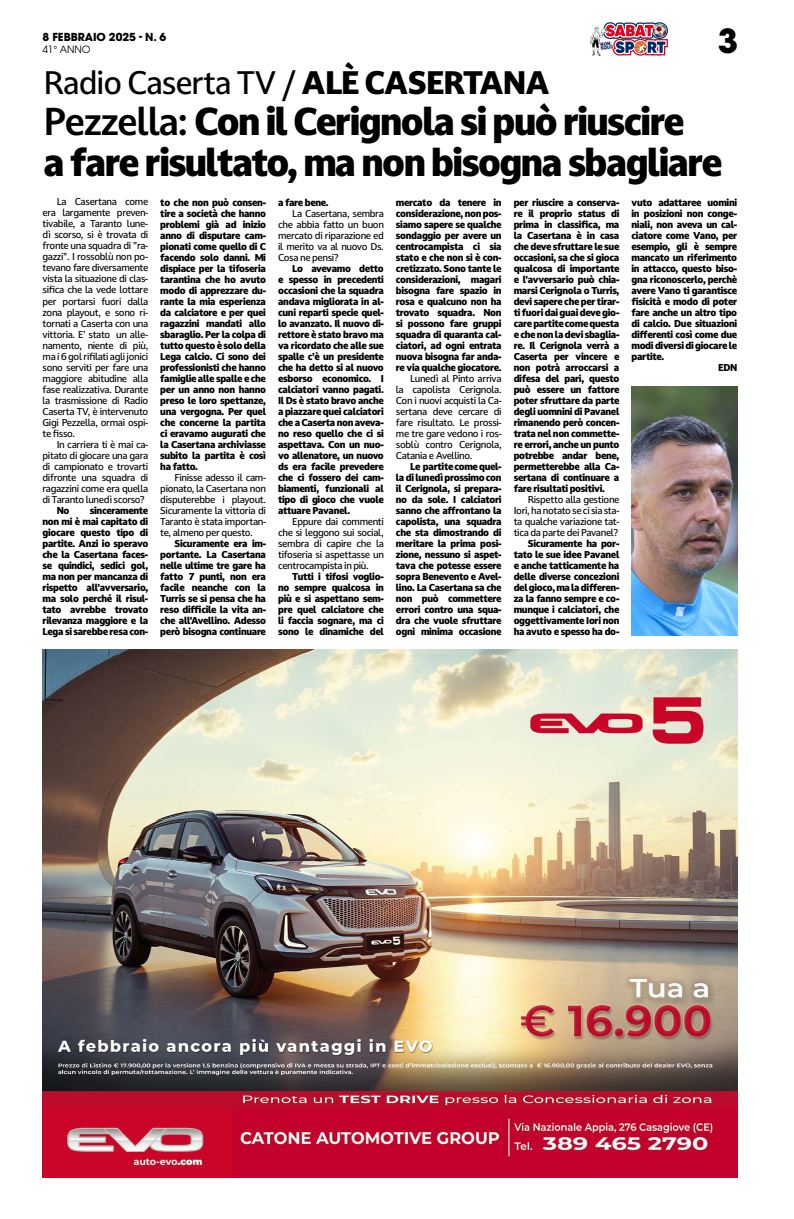
<style>
.page{position:relative;width:794px;height:1219px;background:#fff}
.page>*{position:absolute;margin:0;border:0;box-sizing:border-box;transform-origin:0 0}
.t1{font:900 37px/41px "Darkmode Darkmode On";letter-spacing:-.05em;color:#000}
.t2{font:700 33px "ITC Avant Garde Pro";color:#000}
.t3{font:500 31px "Darkmode Darkmode On";letter-spacing:-.04em;color:#000}
.t4{font:700 11px "ITC Avant Garde Pro";letter-spacing:-.01em;color:#000}
.t5{font:10px "ITC Avant Garde Pro";letter-spacing:-.01em;color:#000}
.t6{font:900 9.5px/11px "Darkmode Darkmode On";letter-spacing:-.04em;color:#000;text-align:justify}
.t7{font:500 9.5px/11px "Darkmode Darkmode On";letter-spacing:-.04em;color:#000;text-align:justify}
.s1{font-weight:900}
.s2{font-weight:700}
</style>
<div class="page">
<svg style="left:590px;top:22px;width:78px;height:34px"></svg>
<img style="left:631px;top:386px;width:106px;height:250px">
<img style="left:43px;top:649px;width:694px;height:529px">
<p class="t4" style="left:43px;top:29px;width:125px">8 FEBBRAIO 2025 - N. 6</p>
<p class="t5" style="left:43px;top:43px;width:50px">41° ANNO</p>
<h2 class="t2" style="left:717px;top:19px;width:22px">3</h2>
<h3 class="t3" style="left:43px;top:61px;width:508px">Radio Caserta TV / <span class="s1">ALÈ CASERTANA</span></h3>
<h1 class="t1" style="left:43px;top:100px;width:681px"><span class="s2">Pezzella:</span> Con il Cerignola si può riuscire<br>a fare risultato, ma non bisogna sbagliare</h1>
<p class="t7" style="left:43px;top:196px;width:107px;text-indent:14px">La Casertana come era largamente preven&shy;tivabile, a Taranto lune&shy;dì scorso, si è trovata di fronte una squadra di "ra&shy;gazzi". I rossoblù non po&shy;tevano fare diversamente vista la situazione di clas&shy;sifica che la vede lottare per portarsi fuori dalla zona playout, e sono ri&shy;tornati a Caserta con una vittoria. E' stato un alle&shy;namento, niente di più, ma i 6 gol rifilati agli jonici sono serviti per fare una maggiore abitudine alla fase realizzativa. Durante la trasmissione di Radio Caserta TV, è intervenuto Gigi Pezzella, ormai ospi&shy;te fisso.</p>
<p class="t7" style="left:43px;top:438px;width:107px;text-indent:14px">In carriera ti è mai ca&shy;pitato di giocare una gara di campionato e trovarti difronte una squadra di ragazzini come era quella di Taranto lunedì scorso?</p>
<p class="t6" style="left:57px;top:504px;width:14px">No</p>
<p class="t6" style="left:43px;top:504px;width:107px;text-indent:47px">sinceramente non mi è mai capitato di giocare questo tipo di partite. Anzi io speravo che la Casertana faces&shy;se quindici, sedici gol, ma non per mancanza di rispetto all'avversario, ma solo perché il risul&shy;tato avrebbe trovato rilevanza maggiore e la Lega si sarebbe resa con-</p>
<p class="t6" style="left:160px;top:196px;width:107px">to che non può consen&shy;tire a società che hanno problemi già ad inizio anno di disputare cam&shy;pionati come quello di C facendo solo danni. Mi dispiace per la tifoseria tarantina che ho avuto modo di apprezzare du&shy;rante la mia esperienza da calciatore e per quei ragazzini mandati allo sbaraglio. Per la colpa di tutto questo è solo della Lega calcio. Ci sono dei professionisti che hanno famiglie alle spalle e che per un anno non hanno preso le loro spettanze, una vergogna. Per quel che concerne la partita ci eravamo augurati che la Casertana archiviasse subito la partita è così ha fatto.</p>
<p class="t7" style="left:160px;top:471px;width:107px;text-indent:14px">Finisse adesso il cam&shy;pionato, la Casertana non disputerebbe i playout.<br>Sicuramente la vittoria di Taranto è stata importan&shy;te, almeno per questo.</p>
<p class="t6" style="left:160px;top:537px;width:107px;text-indent:14px">Sicuramente era im&shy;portante. La Casertana nelle ultime tre gare ha fatto 7 punti, non era facile neanche con la Turris se si pensa che ha reso difficile la vita an&shy;che all'Avellino. Adesso però bisogna continuare</p>
<p class="t6" style="left:278px;top:196px;width:52px">a fare bene.</p>
<p class="t7" style="left:278px;top:207px;width:107px;text-indent:14px">La Casertana, sembra che abbia fatto un buon mercato di riparazione ed il merito va al nuovo Ds.<br>Cosa ne pensi?</p>
<p class="t6" style="left:278px;top:262px;width:107px;text-indent:14px">Lo avevamo detto e spesso in precedenti occasioni che la squadra andava migliorata in al&shy;cuni reparti specie quel&shy;lo avanzato. Il nuovo di&shy;rettore è stato bravo ma va ricordato che alle sue spalle c'è un presidente che ha detto si al nuovo esborso economico. I calciatori vanno pagati.<br>Il Ds è stato bravo anche a piazzare quei calciatori che a Caserta non aveva&shy;no reso quello che ci si aspettava. Con un nuo&shy;vo allenatore, un nuovo ds era facile prevedere che ci fossero dei cam&shy;biamenti, funzionali al tipo di gioco che vuole attuare Pavanel.</p>
<p class="t7" style="left:278px;top:515px;width:107px;text-indent:14px">Eppure dai commenti che si leggono sui social, sembra di capire che la tifoseria si aspettasse un centrocampista in più.</p>
<p class="t6" style="left:278px;top:570px;width:107px;text-indent:14px">Tutti i tifosi voglio&shy;no sempre qualcosa in più e si aspettano sem&shy;pre quel calciatore che li faccia sognare, ma ci sono le dinamiche del</p>
<p class="t6" style="left:396px;top:196px;width:107px">mercato da tenere in considerazione, non pos&shy;siamo sapere se qualche sondaggio per avere un centrocampista ci sia stato e che non si è con&shy;cretizzato. Sono tante le considerazioni, magari bisogna fare spazio in rosa e qualcuno non ha trovato squadra. Non si possono fare gruppi squadra di quaranta cal&shy;ciatori, ad ogni entrata nuova bisogna far anda&shy;re via qualche giocatore.</p>
<p class="t7" style="left:396px;top:372px;width:107px;text-indent:14px">Lunedì al Pinto arriva la capolista Cerignola.<br>Con i nuovi acquisti la Ca&shy;sertana deve cercare di fare risultato. Le prossi&shy;me tre gare vedono i ros&shy;soblù contro Cerignola, Catania e Avellino.</p>
<p class="t6" style="left:396px;top:460px;width:107px;text-indent:14px">Le partite come quel&shy;la di lunedì prossimo con il Cerignola, si prepara&shy;no da sole. I calciatori sanno che affrontano la capolista, una squadra che sta dimostrando di meritare la prima posi&shy;zione, nessuno si aspet&shy;tava che potesse essere sopra Benevento e Avel&shy;lino. La Casertana sa che non può commettere errori contro una squa&shy;dra che vuole sfruttare ogni minima occasione</p>
<p class="t6" style="left:514px;top:196px;width:107px">per riuscire a conserva&shy;re il proprio status di prima in classifica, ma la Casertana è in casa che deve sfruttare le sue occasioni, sa che si gioca qualcosa di importante e l'avversario può chia&shy;marsi Cerignola o Turris, devi sapere che per tirar&shy;ti fuori dai guai deve gio&shy;care partite come questa e che non la devi sbaglia&shy;re. Il Cerignola verrà a Caserta per vincere e non potrà arroccarsi a difesa del pari, questo può essere un fattore poter sfruttare da parte degli uomnini di Pavanel rimanendo però concen&shy;trata nel non commette&shy;re errori, anche un punto potrebbe andar bene, permetterebbe alla Ca&shy;sertana di continuare a fare risultati positivi.</p>
<p class="t7" style="left:514px;top:493px;width:107px;text-indent:14px">Rispetto alla gestione Iori, ha notato se ci sia sta&shy;ta qualche variazione tat&shy;tica da parte dei Pavanel?</p>
<p class="t6" style="left:514px;top:537px;width:107px;text-indent:14px">Sicuramente ha por&shy;tato le sue idee Pavanel e anche tatticamente ha delle diverse concezioni del gioco, ma la differen&shy;za la fanno sempre e co&shy;munque i calciatori, che oggettivamente Iori non ha avuto e spesso ha do-</p>
<p class="t6" style="left:631px;top:196px;width:107px">vuto adattaree uomini</p>
<p class="t6" style="left:631px;top:207px;width:107px">in posizioni non conge-</p>
<p class="t6" style="left:631px;top:218px;width:107px">niali, non aveva un cal-</p>
<p class="t6" style="left:631px;top:229px;width:107px">ciatore come Vano, per</p>
<p class="t6" style="left:631px;top:240px;width:107px">esempio, gli è sempre</p>
<p class="t6" style="left:631px;top:251px;width:107px">mancato un riferimento</p>
<p class="t6" style="left:631px;top:262px;width:107px">in attacco, questo biso-</p>
<p class="t6" style="left:631px;top:273px;width:107px">gna riconoscerlo, perchè</p>
<p class="t6" style="left:631px;top:284px;width:107px">avere Vano ti garantisce</p>
<p class="t6" style="left:631px;top:295px;width:107px">fisicità e modo di poter</p>
<p class="t6" style="left:631px;top:306px;width:107px">fare anche un altro tipo</p>
<p class="t6" style="left:631px;top:317px;width:107px">di calcio. Due situazioni</p>
<p class="t6" style="left:631px;top:328px;width:107px">differenti così come due</p>
<p class="t6" style="left:631px;top:339px;width:107px">modi diversi di giocare le</p>
<p class="t6" style="left:631px;top:350px;width:34px">partite.</p>
<p class="t6" style="left:718px;top:361px;width:21px">EDN</p>
</div>
